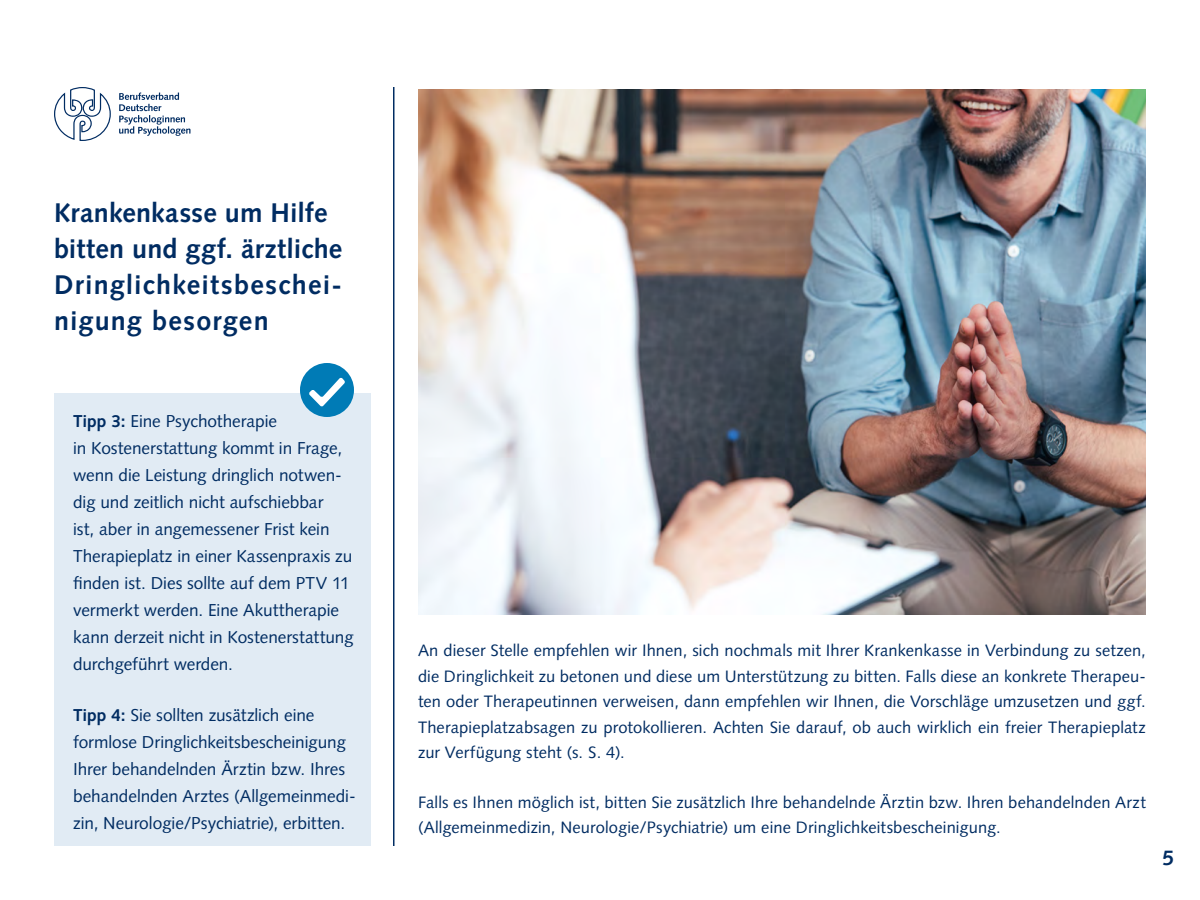
<style>
.page{position:relative;width:1200px;height:900px;background:#fff}
.page>*{position:absolute;margin:0;border:0;box-sizing:border-box;transform-origin:0 0}
.Fließtext{font:700 27px/36px "Syntax LT Std";letter-spacing:.03em;color:#002c62}
.t1{font:700 21px "Syntax LT Std";color:#002c62}
.Absatzformat_1{font:17.25px/27px "Syntax LT Std";letter-spacing:-.005em;color:#002c62}
.Fließtext-2{font:16.5px/25.5px "Syntax LT Std";letter-spacing:.01em;color:#002c62;text-align:justify}
.s1{font-weight:700}
</style>
<div class="page">
<div style="left:54px;top:393px;width:316px;height:453px;background:#e1ebf4"></div>
<img style="left:418px;top:89px;width:728px;height:525px">
<hr style="left:393px;top:87px;width:1px;height:759px;background:#002c62">
<svg style="left:119px;top:92px;width:72px;height:44px"></svg>
<svg style="left:54px;top:87px;width:57px;height:54px"></svg>
<div style="left:300px;top:363px;width:54px;height:54px;background:#007bb6;border-radius:50%"></div>
<svg style="left:309px;top:378px;width:36px;height:29px"></svg>
<p class="Fließtext" style="left:54px;top:194px;width:290px">Krankenkasse um Hilfe bitten und ggf. ärztliche<br>Dringlichkeitsbeschei&shy;nigung besorgen</p>
<p class="Absatzformat_1" style="left:73px;top:408px;width:282px"><span class="s1">Tipp 3:</span> Eine Psychotherapie<br>in Kostenerstattung kommt in Frage, wenn die Leistung dringlich notwen&shy;dig und zeitlich nicht aufschiebbar<br>ist, aber in angemessener Frist kein Therapieplatz in einer Kassenpraxis zu finden ist. Dies sollte auf dem PTV 11 vermerkt werden. Eine Akuttherapie kann derzeit nicht in Kostenerstattung durchgeführt werden.</p>
<p class="Absatzformat_1" style="left:73px;top:702px;width:284px"><span class="s1">Tipp 4:</span> Sie sollten zusätzlich eine formlose Dringlichkeitsbescheinigung Ihrer behandelnden Ärztin bzw. Ihres behandelnden Arztes (Allgemeinmedi&shy;zin, Neurologie/Psychiatrie), erbitten.</p>
<p class="Fließtext-2" style="left:418px;top:638px;width:729px">An dieser Stelle empfehlen wir Ihnen, sich nochmals mit Ihrer Krankenkasse in Verbindung zu setzen, die Dringlichkeit zu betonen und diese um Unterstützung zu bitten. Falls diese an konkrete Therapeu&shy;ten oder Therapeutinnen verweisen, dann empfehlen wir Ihnen, die Vorschläge umzusetzen und ggf.<br>Therapieplatzabsagen zu protokollieren. Achten Sie darauf, ob auch wirklich ein freier Therapieplatz zur Verfügung steht (s. S. 4).</p>
<p class="Fließtext-2" style="left:418px;top:789px;width:729px">Falls es Ihnen möglich ist, bitten Sie zusätzlich Ihre behandelnde Ärztin bzw. Ihren behandelnden Arzt (Allgemeinmedizin, Neurologie/Psychiatrie) um eine Dringlichkeitsbescheinigung.</p>
<p class="t1" style="left:1162px;top:845px;width:13px">5</p>
</div>
